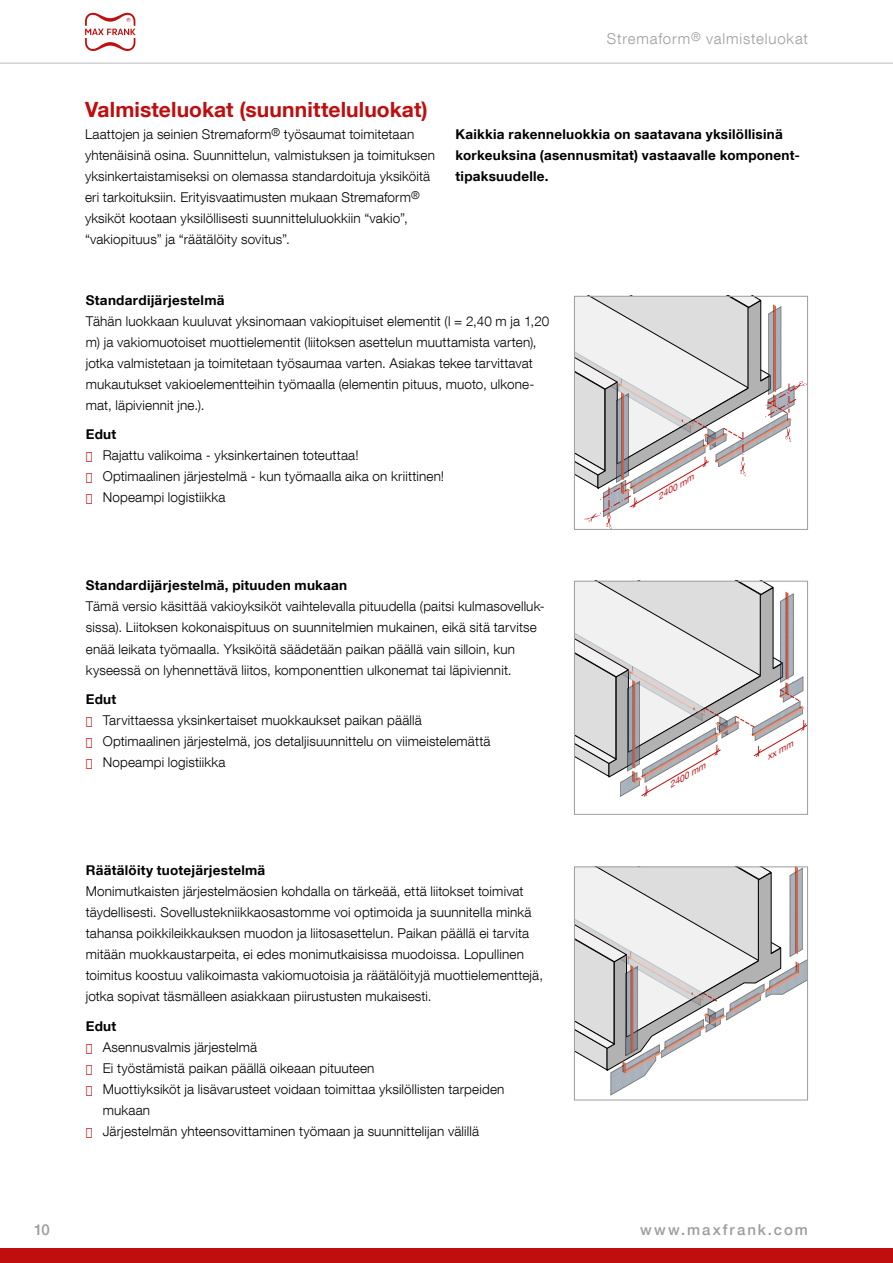
<style>
.page{position:relative;width:893px;height:1263px;background:#fff}
.page>*{position:absolute;margin:0;border:0;box-sizing:border-box;transform-origin:0 0}
.t1{font:700 21px "Helvetica Neue LT Com";letter-spacing:.005em;color:#c00d0e}
.t2{font:300 15px "Helvetica Neue LT Com";letter-spacing:.055em;color:#9d9d9c}
.t3{font:500 15px "Helvetica Neue LT Com";letter-spacing:.13em;color:#9d9d9c}
.t4{font:300 13.5px/21px "Helvetica Neue LT Com";letter-spacing:.01em;color:#000}
.t5{font:700 13.5px/21px "Helvetica Neue LT Com";letter-spacing:.02em;color:#000}
.t6{font:italic 8.4px "Helvetica Neue LT Com";color:#c00d0e;scale:1.16 1}
.t7{font:italic 8.25px "Helvetica Neue LT Com";color:#c00d0e;scale:1.16 1}
.s1{color:#c00d0e}
</style>
<div class="page">
<svg style="left:576px;top:298px;width:230px;height:230px"></svg>
<div style="left:574px;top:296px;width:234px;height:234px;border:1px solid #9d9d9c"></div>
<svg style="left:576px;top:583px;width:230px;height:214px"></svg>
<div style="left:574px;top:581px;width:234px;height:234px;border:1px solid #9d9d9c"></div>
<svg style="left:576px;top:868px;width:230px;height:227px"></svg>
<div style="left:574px;top:866px;width:234px;height:234px;border:1px solid #9d9d9c"></div>
<div style="left:0;top:1248px;width:893px;height:15px;background:#c00d0e"></div>
<svg style="left:85px;top:13px;width:50px;height:38px"></svg>
<hr style="left:0;top:63px;width:893px;height:1px;background:#bcbcbc">
<h1 class="t1" style="left:85px;top:96px;width:344px">Valmisteluokat (suunnitteluluokat)</h1>
<p class="t2" style="left:607px;top:30px;width:202px">Stremaform<sup>®</sup> valmisteluokat</p>
<p class="t4" style="left:85px;top:123px;width:351px">Laattojen ja seinien Stremaform<sup>®</sup> työsaumat toimitetaan yhtenäisinä osina. Suunnittelun, valmistuksen ja toimituksen yksinkertaistamiseksi on olemassa standardoituja yksiköitä eri tarkoituksiin. Erityisvaatimusten mukaan Stremaform<sup>® </sup>yksiköt kootaan yksilöllisesti suunnitteluluokkiin “vakio”, “vakiopituus” ja “räätälöity sovitus”.</p>
<p class="t5" style="left:455px;top:123px;width:346px">Kaikkia rakenneluokkia on saatavana yksilöllisinä korkeuksina (asennusmitat) vastaavalle komponent&shy;tipaksuudelle.</p>
<p class="t5" style="left:86px;top:289px;width:140px">Standardijärjestelmä</p>
<p class="t4" style="left:86px;top:310px;width:465px">Tähän luokkaan kuuluvat yksinomaan vakiopituiset elementit (l = 2,40 m ja 1,20 m) ja vakiomuotoiset muottielementit (liitoksen asettelun muuttamista varten), jotka valmistetaan ja toimitetaan työsaumaa varten. Asiakas tekee tarvittavat mukautukset vakioelementteihin työmaalla (elementin pituus, muoto, ulkone&shy;mat, läpiviennit jne.).</p>
<p class="t5" style="left:86px;top:424px;width:32px">Edut</p>
<p class="t4" style="left:86px;top:445px;width:274px"><span class="s1">■</span> Rajattu valikoima - yksinkertainen toteuttaa!</p>
<p class="t4" style="left:86px;top:466px;width:360px"><span class="s1">■</span> Optimaalinen järjestelmä - kun työmaalla aika on kriittinen!</p>
<p class="t4" style="left:86px;top:487px;width:141px"><span class="s1">■</span> Nopeampi logistiikka</p>
<p class="t7" style="left:655px;top:492px;width:36px;rotate:-30deg">2400 mm</p>
<p class="t5" style="left:86px;top:575px;width:263px">Standardijärjestelmä, pituuden mukaan</p>
<p class="t4" style="left:86px;top:596px;width:461px">Tämä versio käsittää vakioyksiköt vaihtelevalla pituudella (paitsi kulmasovelluk&shy;sissa). Liitoksen kokonaispituus on suunnitelmien mukainen, eikä sitä tarvitse enää leikata työmaalla. Yksiköitä säädetään paikan päällä vain silloin, kun kyseessä on lyhennettävä liitos, komponenttien ulkonemat tai läpiviennit.</p>
<p class="t5" style="left:86px;top:688px;width:32px">Edut</p>
<p class="t4" style="left:86px;top:709px;width:338px"><span class="s1">■</span> Tarvittaessa yksinkertaiset muokkaukset paikan päällä</p>
<p class="t4" style="left:86px;top:730px;width:406px"><span class="s1">■</span> Optimaalinen järjestelmä, jos detaljisuunnittelu on viimeistelemättä</p>
<p class="t4" style="left:86px;top:751px;width:141px"><span class="s1">■</span> Nopeampi logistiikka</p>
<p class="t6" style="left:667px;top:781px;width:37px;rotate:-30deg">2400 mm</p>
<p class="t5" style="left:86px;top:860px;width:181px">Räätälöity tuotejärjestelmä</p>
<p class="t4" style="left:86px;top:881px;width:459px">Monimutkaisten järjestelmäosien kohdalla on tärkeää, että liitokset toimivat täydellisesti. Sovellustekniikkaosastomme voi optimoida ja suunnitella minkä tahansa poikkileikkauksen muodon ja liitosasettelun. Paikan päällä ei tarvita mitään muokkaustarpeita, ei edes monimutkaisissa muodoissa. Lopullinen toimitus koostuu valikoimasta vakiomuotoisia ja räätälöityjä muottielementtejä, jotka sopivat täsmälleen asiakkaan piirustusten mukaisesti.</p>
<p class="t5" style="left:86px;top:1015px;width:32px">Edut</p>
<p class="t4" style="left:86px;top:1036px;width:173px"><span class="s1">■</span> Asennusvalmis järjestelmä</p>
<p class="t4" style="left:86px;top:1057px;width:290px"><span class="s1">■</span> Ei työstämistä paikan päällä oikeaan pituuteen</p>
<p class="t4" style="left:103px;top:1078px;width:403px;text-indent:-17px"><span class="s1">■</span> Muottiyksiköt ja lisävarusteet voidaan toimittaa yksilöllisten tarpeiden mukaan</p>
<p class="t4" style="left:86px;top:1120px;width:395px"><span class="s1">■</span> Järjestelmän yhteensovittaminen työmaan ja suunnittelijan välillä</p>
<p class="t6" style="left:764px;top:753px;width:27px;rotate:-30deg">xx mm</p>
<p class="t3" style="left:34px;top:1221px;width:17px">10</p>
<p class="t3" style="left:640px;top:1221px;width:169px">www.maxfrank.com</p>
</div>
